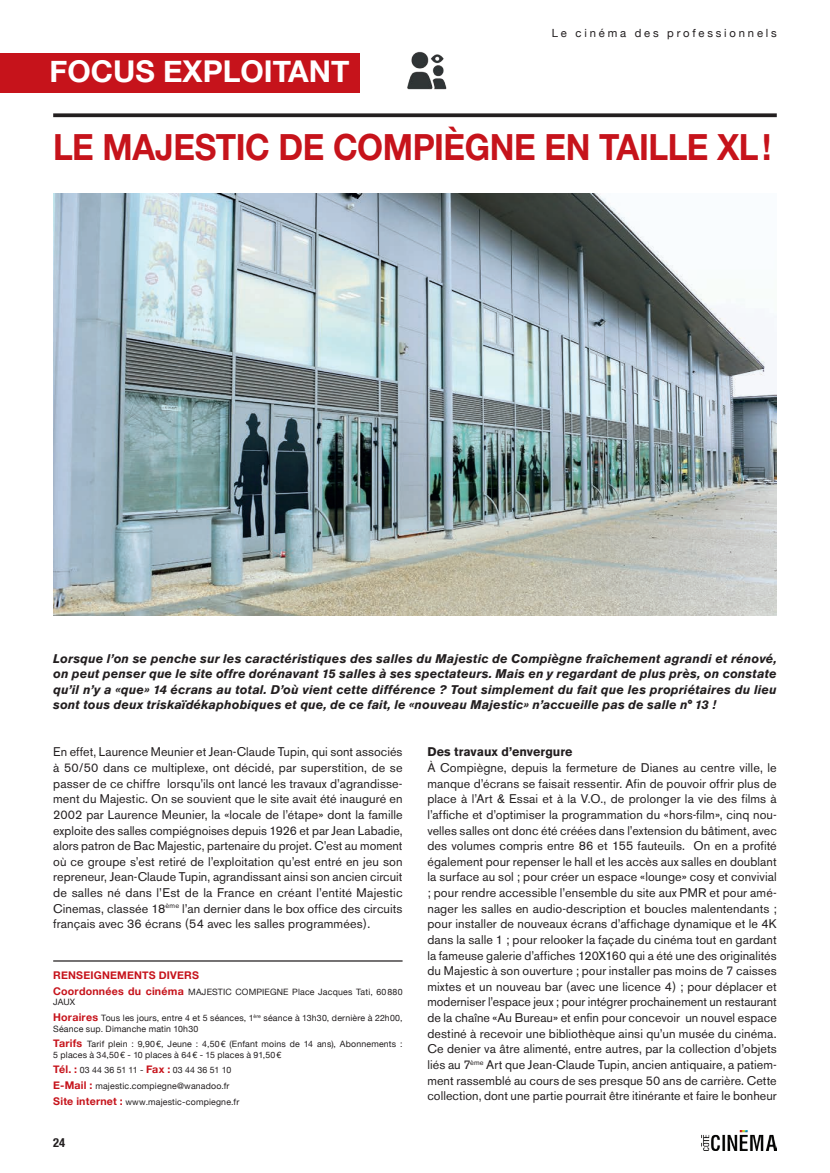
<style>
.page{position:relative;width:830px;height:1173px;background:#fff}
.page>*{position:absolute;margin:0;border:0;box-sizing:border-box;transform-origin:0 0}
.t1{font:700 36.25px "Helvetica Neue LT Std";letter-spacing:-.01em;color:#c6131b;scale:.92 1}
.t2{font:700 30px "Helvetica Neue";color:#fff}
.t3{font:12.5px/15.6px "Akzidenz Grotesk BE";letter-spacing:.005em;color:#231f20;text-align:justify}
.t4{font:italic 700 12.5px/15.6px "Akzidenz Grotesk BE";letter-spacing:.01em;color:#231f20;text-align:justify}
.t5{font:700 12.5px "Akzidenz Grotesk BE";letter-spacing:.005em;color:#231f20}
.t6{font:700 condensed 12.5px "Helvetica Neue";color:#231f20}
.t7{font:11.25px "Helvetica Neue";letter-spacing:.25em;color:#231f20}
.t8{font:700 10.62px "Helvetica Neue";letter-spacing:.02em;color:#c6131b}
.t9{font:8.75px/10.5px "Helvetica Neue";letter-spacing:.02em;color:#231f20}
.s1{font-weight:700;font-size:10.62px;color:#c6131b}
</style>
<div class="page">
<img style="left:701px;top:1130px;width:75px;height:20px">
<div style="left:0;top:53px;width:359px;height:40px;background:#c6131b"></div>
<img style="left:400px;top:47px;width:54px;height:53px;border-radius:27px">
<hr style="left:53px;top:960px;width:349px;height:1px;background:#231f20">
<svg style="left:53px;top:113px;width:723px;height:4px;background:#383536"></svg>
<img style="left:53px;top:194px;width:723px;height:422px">
<h2 class="t2" style="left:50px;top:45px;width:301px">FOCUS EXPLOITANT</h2>
<p class="t7" style="left:551px;top:23px;width:226px">Le cinéma des professionnels</p>
<h1 class="t1" style="left:53px;top:124px;width:782px">LE MAJESTIC DE COMPIÈGNE EN TAILLE XL!</h1>
<p class="t4" style="left:53px;top:650px;width:724px">Lorsque l’on se penche sur les caractéristiques des salles du Majestic de Compiègne fraîchement agrandi et rénové, on peut penser que le site offre dorénavant 15 salles à ses spectateurs. Mais en y regardant de plus près, on constate qu’il n’y a «que» 14 écrans au total. D’où vient cette différence ? Tout simplement du fait que les propriétaires du lieu sont tous deux triskaïdékaphobiques et que, de ce fait, le «nouveau Majestic» n’accueille pas de salle n° 13 !</p>
<p class="t3" style="left:53px;top:744px;width:351px">En effet, Laurence Meunier et Jean-Claude Tupin, qui sont associés à 50/50 dans ce multiplexe, ont décidé, par superstition, de se passer de ce chiffre lorsqu’ils ont lancé les travaux d’agrandisse&shy;ment du Majestic. On se souvient que le site avait été inauguré en 2002 par Laurence Meunier, la «locale de l’étape» dont la famille exploite des salles compiégnoises depuis 1926 et par Jean Labadie, alors patron de Bac Majestic, partenaire du projet. C’est au moment où ce groupe s’est retiré de l’exploitation qu’est entré en jeu son repreneur, Jean-Claude Tupin, agrandissant ainsi son ancien circuit de salles né dans l’Est de la France en créant l’entité Majestic Cinemas, classée 18<sup>ème</sup> l’an dernier dans le box office des circuits français avec 36 écrans (54 avec les salles programmées).</p>
<p class="t5" style="left:427px;top:745px;width:146px">Des travaux d’envergure</p>
<p class="t3" style="left:427px;top:760px;width:351px">À Compiègne, depuis la fermeture de Dianes au centre ville, le manque d’écrans se faisait ressentir. Afin de pouvoir offrir plus de place à l’Art &amp; Essai et à la V.O., de prolonger la vie des films à l’affiche et d’optimiser la programmation du «hors-film», cinq nou&shy;velles salles ont donc été créées dans l’extension du bâtiment, avec des volumes compris entre 86 et 155 fauteuils. On en a profité également pour repenser le hall et les accès aux salles en doublant la surface au sol ; pour créer un espace «lounge» cosy et convivial ; pour rendre accessible l’ensemble du site aux PMR et pour amé&shy;nager les salles en audio-description et boucles malentendants ; pour installer de nouveaux écrans d’affichage dynamique et le 4K dans la salle 1 ; pour relooker la façade du cinéma tout en gardant la fameuse galerie d’affiches 120X160 qui a été une des originalités du Majestic à son ouverture ; pour installer pas moins de 7 caisses mixtes et un nouveau bar (avec une licence 4) ; pour déplacer et moderniser l’espace jeux ; pour intégrer prochainement un restaurant de la chaîne «Au Bureau» et enfin pour concevoir un nouvel espace destiné à recevoir une bibliothèque ainsi qu’un musée du cinéma.<br>Ce denier va âtre alimenté, entre autres, par la collection d’objets liés au 7<sup>ème</sup> Art que Jean-Claude Tupin, ancien antiquaire, a patiem&shy;ment rassemblé au cours de ses presque 50 ans de carrière. Cette collection, dont une partie pourrait être itinérante et faire le bonheur</p>
<p class="t8" style="left:53px;top:966px;width:147px">RENSEIGNEMENTS DIVERS</p>
<p class="t9" style="left:53px;top:986px;width:351px"><span class="s1">Coordonnées du cinéma</span> MAJESTIC COMPIEGNE Place Jacques Tati, 60880<br>JAUX</p>
<p class="t9" style="left:53px;top:1012px;width:351px"><span class="s1">Horaires</span> Tous les jours, entre 4 et 5 séances, 1<sup>ère</sup> séance à 13h30, dernière à 22h00,<br>Séance sup. Dimanche matin 10h30</p>
<p class="t9" style="left:53px;top:1038px;width:351px"><span class="s1">Tarifs</span> Tarif plein : 9,90€, Jeune : 4,50€ (Enfant moins de 14 ans), Abonnements :<br>5 places à 34,50€ - 10 places à 64€ - 15 places à 91,50€</p>
<p class="t9" style="left:53px;top:1062px;width:187px;line-height:15.6px"><span class="s1">Tél. :</span> 03 44 36 51 11 - <span class="s1">Fax :</span> 03 44 36 51 10<br><span class="s1">E-Mail :</span> majestic.compiegne@wanadoo.fr<br><span class="s1">Site internet :</span> www.majestic-compiegne.fr</p>
<p class="t6" style="left:53px;top:1132px;width:13px">24</p>
</div>
